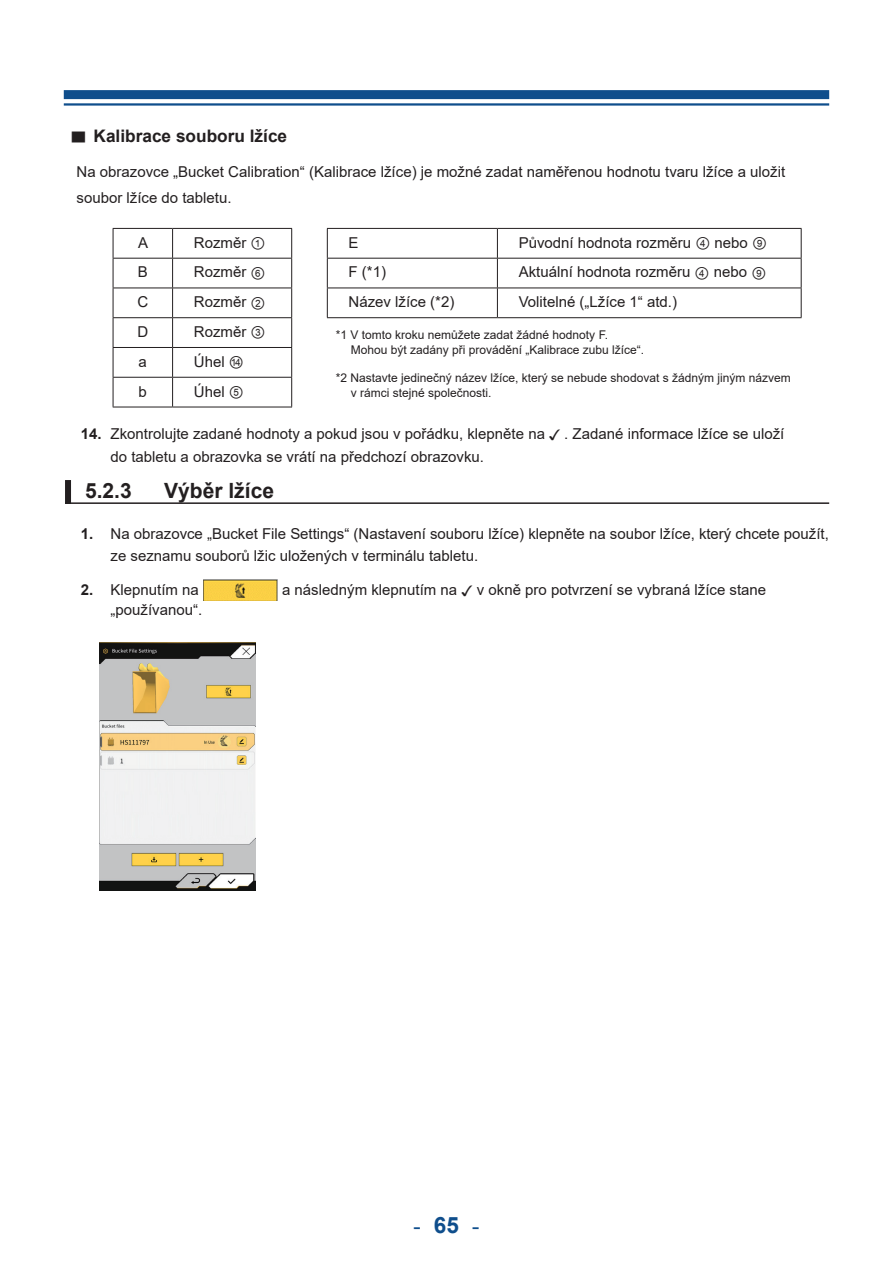
<style>
.page{position:relative;width:893px;height:1263px;background:#fff}
.page>*{position:absolute;margin:0;border:0;box-sizing:border-box;transform-origin:0 0}
.t1{font:22.5px "Arial Unicode MS";color:#0f4e8c}
.t2{font:700 21px "Arial";color:#231f20}
.t3{font:700 17.25px "Arial";color:#231f20}
.t4{font:15px/22.5px "Arial";color:#231f20}
.t5{font:12px/15px "Arial";color:#231f20}
.s1{font-family:"Arial Unicode MS"}
.s2{font-weight:700}
.s3{font-family:"Arial";font-weight:700}
</style>
<div class="page">
<div style="left:64px;top:90px;width:765px;height:9px;background:#0f4e8c"></div>
<hr style="left:64px;top:103px;width:765px;height:3px;background:#0f4e8c">
<div style="left:65px;top:480px;width:6px;height:24px;background:#231f20"></div>
<hr style="left:65px;top:502px;width:764px;height:2px;background:#231f20">
<hr style="left:113px;top:258px;width:60px;height:1px;background:#231f20">
<hr style="left:173px;top:258px;width:119px;height:1px;background:#231f20">
<hr style="left:327px;top:258px;width:170px;height:1px;background:#231f20">
<hr style="left:497px;top:258px;width:304px;height:1px;background:#231f20">
<hr style="left:113px;top:288px;width:60px;height:1px;background:#231f20">
<hr style="left:173px;top:288px;width:119px;height:1px;background:#231f20">
<hr style="left:327px;top:288px;width:170px;height:1px;background:#231f20">
<hr style="left:497px;top:288px;width:304px;height:1px;background:#231f20">
<svg style="left:497px;top:229px;width:1px;height:88px"></svg>
<hr style="left:113px;top:317px;width:60px;height:1px;background:#231f20">
<hr style="left:173px;top:317px;width:119px;height:1px;background:#231f20">
<hr style="left:327px;top:317px;width:170px;height:1px;background:#231f20">
<hr style="left:497px;top:317px;width:304px;height:1px;background:#231f20">
<hr style="left:113px;top:347px;width:60px;height:1px;background:#231f20">
<hr style="left:173px;top:347px;width:119px;height:1px;background:#231f20">
<hr style="left:113px;top:377px;width:60px;height:1px;background:#231f20">
<hr style="left:173px;top:377px;width:119px;height:1px;background:#231f20">
<svg style="left:172px;top:229px;width:1px;height:178px"></svg>
<svg style="left:291px;top:229px;width:1px;height:178px"></svg>
<hr style="left:113px;top:228px;width:60px;height:1px;background:#231f20">
<hr style="left:173px;top:228px;width:119px;height:1px;background:#231f20">
<hr style="left:327px;top:228px;width:170px;height:1px;background:#231f20">
<hr style="left:497px;top:228px;width:304px;height:1px;background:#231f20">
<svg style="left:327px;top:229px;width:1px;height:88px"></svg>
<svg style="left:801px;top:229px;width:1px;height:88px"></svg>
<svg style="left:113px;top:229px;width:1px;height:178px"></svg>
<hr style="left:113px;top:407px;width:60px;height:1px;background:#231f20">
<hr style="left:173px;top:407px;width:119px;height:1px;background:#231f20">
<img style="left:203px;top:579px;width:75px;height:22px">
<img style="left:100px;top:642px;width:155px;height:249px">
<p class="t3" style="left:72px;top:124px;width:216px"><sup>▄</sup> Kalibrace souboru lžíce</p>
<p class="t4" style="left:77px;top:159px;width:710px;line-height:25.5px">Na obrazovce „Bucket Calibration“ (Kalibrace lžíce) je možné zadat naměřenou hodnotu tvaru lžíce a uložit soubor lžíce do tabletu.</p>
<p class="t4" style="left:138px;top:231px;width:12px">A</p>
<p class="t4" style="left:194px;top:231px;width:73px">Rozměr <span class="s1">①</span></p>
<p class="t4" style="left:349px;top:231px;width:12px">E</p>
<p class="t4" style="left:519px;top:231px;width:250px">Původní hodnota rozměru <span class="s1">④</span> nebo <span class="s1">⑨</span></p>
<p class="t4" style="left:138px;top:261px;width:12px">B</p>
<p class="t4" style="left:194px;top:261px;width:73px">Rozměr <span class="s1">⑥</span></p>
<p class="t4" style="left:349px;top:261px;width:39px">F (*1)</p>
<p class="t4" style="left:519px;top:261px;width:249px">Aktuální hodnota rozměru <span class="s1">④</span> nebo <span class="s1">⑨</span></p>
<p class="t4" style="left:137px;top:291px;width:12px">C</p>
<p class="t4" style="left:194px;top:291px;width:73px">Rozměr <span class="s1">②</span></p>
<p class="t4" style="left:349px;top:291px;width:107px">Název lžíce (*2)</p>
<p class="t4" style="left:519px;top:291px;width:160px">Volitelné („Lžíce 1“ atd.)</p>
<p class="t4" style="left:137px;top:320px;width:12px">D</p>
<p class="t4" style="left:194px;top:320px;width:73px">Rozměr <span class="s1">③</span></p>
<p class="t5" style="left:351px;top:327px;width:295px;text-indent:-15px">*1 V tomto kroku nemůžete zadat žádné hodnoty F.<br>Mohou být zadány při provádění „Kalibrace zubu lžíce“.</p>
<p class="t5" style="left:351px;top:370px;width:441px;text-indent:-15px">*2 Nastavte jedinečný název lžíce, který se nebude shodovat s žádným jiným názvem v rámci stejné společnosti.</p>
<p class="t4" style="left:139px;top:350px;width:10px">a</p>
<p class="t4" style="left:194px;top:350px;width:52px">Úhel <span class="s1">⑭</span></p>
<p class="t4" style="left:139px;top:380px;width:10px">b</p>
<p class="t4" style="left:194px;top:380px;width:52px">Úhel <span class="s1">⑤</span></p>
<p class="t4" style="left:111px;top:423px;width:675px;text-indent:-30px"><span class="s2">14.</span> Zkontrolujte zadané hodnoty a pokud jsou v pořádku, klepněte na <span class="s1">✓</span> . Zadané informace lžíce se uloží do tabletu a obrazovka se vrátí na předchozí obrazovku.</p>
<h2 class="t2" style="left:85px;top:476px;width:48px">5.2.3</h2>
<h2 class="t2" style="left:164px;top:476px;width:111px">Výběr lžíce</h2>
<p class="t4" style="left:111px;top:522px;width:720px;text-indent:-30px"><span class="s2">1.</span> Na obrazovce „Bucket File Settings“ (Nastavení souboru lžíce) klepněte na soubor lžíce, který chcete použít, ze seznamu souborů lžic uložených v terminálu tabletu.</p>
<p class="t4" style="left:81px;top:579px;width:120px"><span class="s2">2.</span> Klepnutím na</p>
<p class="t4" style="left:282px;top:579px;width:486px">a následným klepnutím na <span class="s1">✓</span> v okně pro potvrzení se vybraná lžíce stane</p>
<p class="t4" style="left:111px;top:598px;width:93px">„používanou“.</p>
<h1 class="t1" style="left:406px;top:1210px;width:83px">－<span class="s3">65</span>－</h1>
</div>
